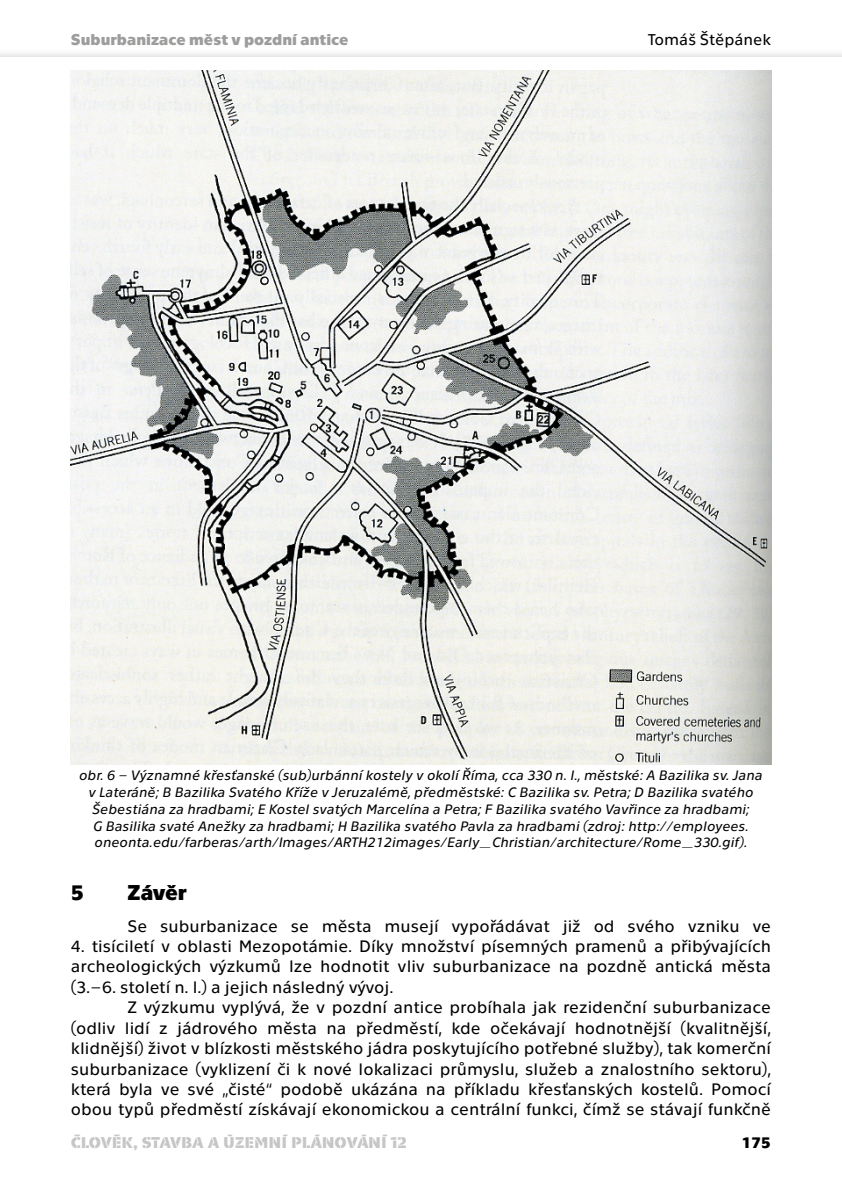
<style>
.page{position:relative;width:842px;height:1191px;background:#fff}
.page>*{position:absolute;margin:0;border:0;box-sizing:border-box;transform-origin:0 0}
.t1{font:700 22px "Technika";letter-spacing:-.01em;color:#000}
.t2{font:17px/20.4px "Technika";color:#000;text-align:justify}
.t3{font:700 16px "Technika Stencil";color:#c6c6c6}
.t4{font:700 16px "Technika";color:#9d9d9c}
.t5{font:16px "Technika";color:#000}
.t6{font:700 16px "Technika";color:#000}
.t7{font:italic 14px/16.8px "Technika";color:#000;text-align:center}
</style>
<div class="page">
<img style="left:71px;top:71px;width:700px;height:693px">
<p class="t4" style="left:71px;top:28px;width:279px">Suburbanizace měst v pozdní antice</p>
<p class="t5" style="left:648px;top:29px;width:125px">Tomáš Štěpánek</p>
<p class="t7" style="left:79px;top:766px;width:685px">obr. 6 – Významné křesťanské (sub)urbánní kostely v okolí Říma, cca 330 n. l., městské: A Bazilika sv. Jana v Lateráně; B Bazilika Svatého Kříže v Jeruzalémě, předměstské: C Bazilika sv. Petra; D Bazilika svatého Šebestiána za hradbami; E Kostel svatých Marcelína a Petra; F Bazilika svatého Vavřince za hradbami;<br>G Basilika svaté Anežky za hradbami; H Bazilika svatého Pavla za hradbami (zdroj: http://employees. oneonta.edu/farberas/arth/Images/ARTH212images/Early_Christian/architecture/Rome_330.gif).</p>
<p class="t1" style="left:71px;top:876px;width:15px">5</p>
<p class="t1" style="left:128px;top:876px;width:61px">Závěr</p>
<p class="t2" style="left:128px;top:914px;width:645px">Se suburbanizace se města musejí vypořádávat již od svého vzniku ve</p>
<p class="t2" style="left:71px;top:935px;width:702px">4. tisíciletí v oblasti Mezopotámie. Díky množství písemných pramenů a přibývajících archeologických výzkumů lze hodnotit vliv suburbanizace na pozdně antická města (3.–6. století n. l.) a jejich následný vývoj.</p>
<p class="t2" style="left:71px;top:996px;width:702px;text-indent:57px">Z výzkumu vyplývá, že v pozdní antice probíhala jak rezidenční suburbanizace (odliv lidí z jádrového města na předměstí, kde očekávají hodnotnější (kvalitnější, klidnější) život v blízkosti městského jádra poskytujícího potřebné služby), tak komerční suburbanizace (vyklizení či k nové lokalizaci průmyslu, služeb a znalostního sektoru), která byla ve své „čisté“ podobě ukázána na příkladu křesťanských kostelů. Pomocí obou typů předměstí získávají ekonomickou a centrální funkci, čímž se stávají funkčně</p>
<p class="t3" style="left:71px;top:1134px;width:337px">ČLOVĚK, STAVBA A ÚZEMNÍ PLÁNOVÁNÍ 12</p>
<p class="t6" style="left:741px;top:1131px;width:31px">175</p>
</div>
